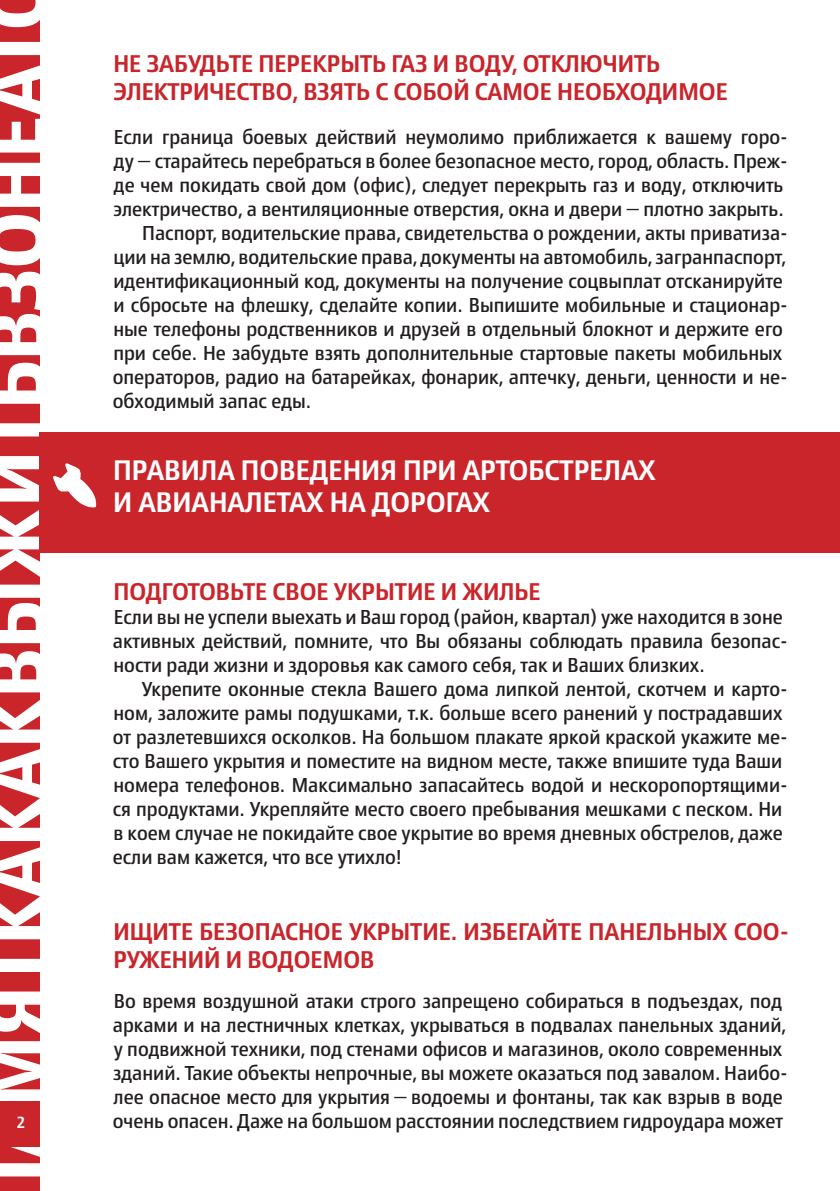
<style>
.page{position:relative;width:840px;height:1191px;background:#fff}
.page>*{position:absolute;margin:0;border:0;box-sizing:border-box;transform-origin:0 0}
.t1{font:500 28px/32px "Den Haag Narrow";color:#fff}
.t2{font:500 24px/28px "Den Haag Narrow";color:#c9252b}
.t3{font:20px/24px "Den Haag Narrow";color:#231f20}
.t4{font:500 16px "Den Haag Narrow";color:#fff}
</style>
<div class="page">
<svg style="left:0;top:0;width:45px;height:1191px"></svg>
<div style="left:39px;top:432px;width:799px;height:120px;background:#c9252b"></div>
<div style="left:0;top:1101px;width:40px;height:45px;background:#c9252b"></div>
<svg style="left:53px;top:463px;width:43px;height:44px"></svg>
<p class="t2" style="left:113px;top:51px;width:615px">НЕ ЗАБУДЬТЕ ПЕРЕКРЫТЬ ГАЗ И ВОДУ, ОТКЛЮЧИТЬ<br>ЭЛЕКТРИЧЕСТВО, ВЗЯТЬ С СОБОЙ САМОЕ НЕОБХОДИМОЕ</p>
<p class="t3" style="left:114px;top:126px;width:675px">Если граница боевых действий неумолимо приближается к вашему горо-</p>
<p class="t3" style="left:114px;top:150px;width:675px">ду—старайтесь перебраться в более безопасное место, город, область. Преж-</p>
<p class="t3" style="left:114px;top:174px;width:670px">де чем покидать свой дом (офис), следует перекрыть газ и воду, отключить</p>
<p class="t3" style="left:113px;top:198px;width:671px">электричество, а вентиляционные отверстия, окна и двери—плотно закрыть.</p>
<p class="t3" style="left:142px;top:222px;width:646px">Паспорт, водительские права, свидетельства о рождении, акты приватиза-</p>
<p class="t3" style="left:113px;top:246px;width:673px">ции на землю, водительские права, документы на автомобиль, загранпаспорт,</p>
<p class="t3" style="left:113px;top:270px;width:670px">идентификационный код, документы на получение соцвыплат отсканируйте</p>
<p class="t3" style="left:113px;top:294px;width:675px">и сбросьте на флешку, сделайте копии. Выпишите мобильные и стационар-</p>
<p class="t3" style="left:113px;top:318px;width:670px">ные телефоны родственников и друзей в отдельный блокнот и держите его</p>
<p class="t3" style="left:113px;top:342px;width:670px">при себе. Не забудьте взять дополнительные стартовые пакеты мобильных</p>
<p class="t3" style="left:113px;top:366px;width:676px">операторов, радио на батарейках, фонарик, аптечку, деньги, ценности и не-</p>
<p class="t3" style="left:113px;top:390px;width:199px">обходимый запас еды.</p>
<h1 class="t1" style="left:113px;top:456px;width:543px">ПРАВИЛА ПОВЕДЕНИЯ ПРИ АРТОБСТРЕЛАХ<br>И АВИАНАЛЕТАХ НА ДОРОГАХ</h1>
<p class="t2" style="left:113px;top:579px;width:428px">ПОДГОТОВЬТЕ СВОЕ УКРЫТИЕ И ЖИЛЬЕ</p>
<p class="t3" style="left:113px;top:606px;width:676px">Если вы не успели выехать и Ваш город (район, квартал) уже находится в зоне активных действий, помните, что Вы обязаны соблюдать правила безопас&shy;ности ради жизни и здоровья как самого себя, так и Ваших близких.</p>
<p class="t3" style="left:113px;top:678px;width:676px;text-indent:29px">Укрепите оконные стекла Вашего дома липкой лентой, скотчем и карто&shy;ном, заложите рамы подушками, т.к. больше всего ранений у пострадавших от разлетевшихся осколков. На большом плакате яркой краской укажите ме&shy;сто Вашего укрытия и поместите на видном месте, также впишите туда Ваши номера телефонов. Максимально запасайтесь водой и нескоропортящими&shy;ся продуктами. Укрепляйте место своего пребывания мешками с песком. Ни в коем случае не покидайте свое укрытие во время дневных обстрелов, даже если вам кажется, что все утихло!</p>
<p class="t2" style="left:113px;top:919px;width:676px">ИЩИТЕ БЕЗОПАСНОЕ УКРЫТИЕ. ИЗБЕГАЙТЕ ПАНЕЛЬНЫХ СОО-<br>РУЖЕНИЙ И ВОДОЕМОВ</p>
<p class="t3" style="left:113px;top:990px;width:676px">Во время воздушной атаки строго запрещено собираться в подъездах, под арками и на лестничных клетках, укрываться в подвалах панельных зданий, у подвижной техники, под стенами офисов и магазинов, около современных зданий. Такие объекты непрочные, вы можете оказаться под завалом. Наибо&shy;лее опасное место для укрытия—водоемы и фонтаны, так как взрыв в воде</p>
<p class="t4" style="left:16px;top:1113px;width:11px">2</p>
<p class="t3" style="left:113px;top:1110px;width:671px">очень опасен. Даже на большом расстоянии последствием гидроудара может</p>
</div>
